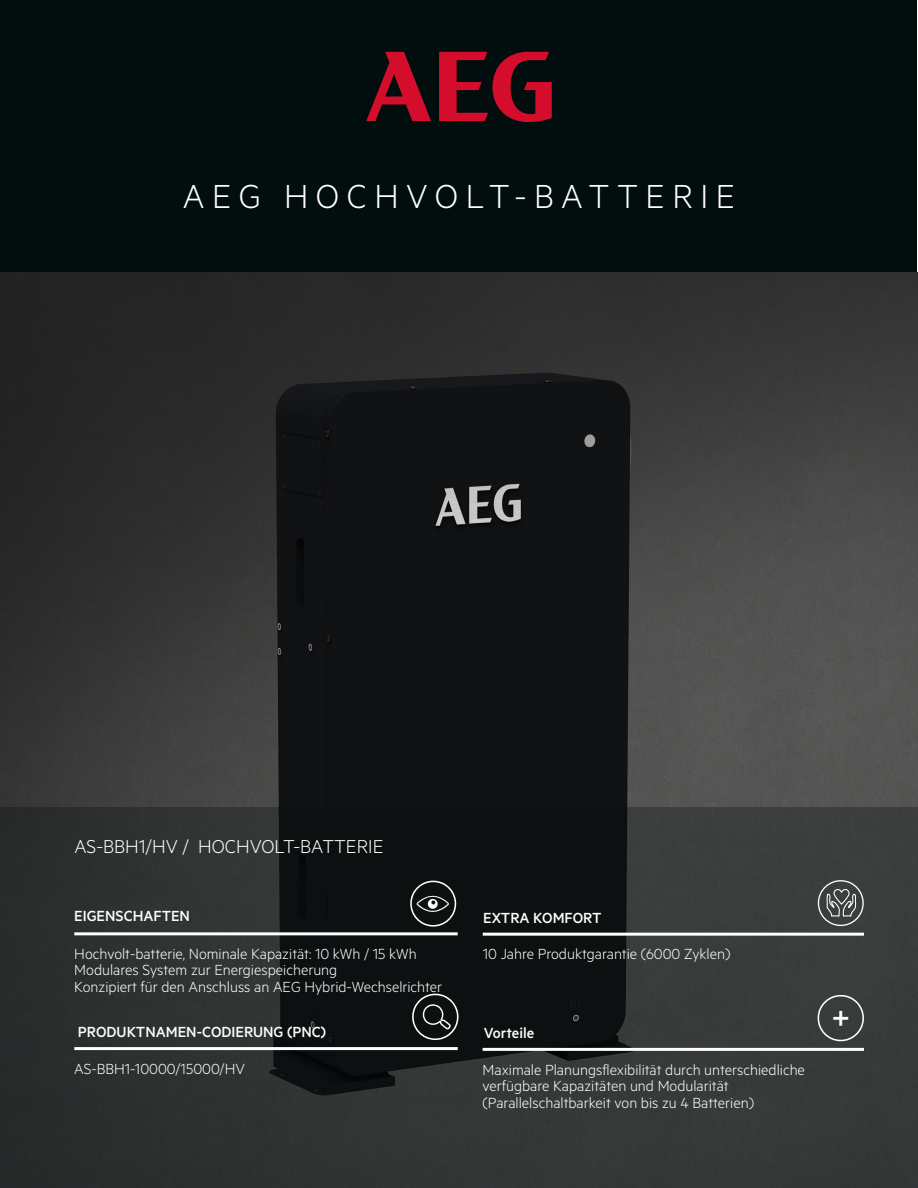
<style>
.page{position:relative;width:918px;height:1188px;background:#fff}
.page>*{position:absolute;margin:0;border:0;box-sizing:border-box;transform-origin:0 0}
.Header_Title_white{font:300 37.5px "Metric";letter-spacing:.2em;color:#fff}
.t1{font:500 35.7px "Metric";color:#fff}
.Series_Title_white{font:300 21px "Metric";color:#fff}
.USP_Paragraph{font:300 16.5px/16.5px "Metric";color:#fff}
.t2{font:500 16.5px "Metric";color:#fff}
</style>
<div class="page">
<div style="left:1px;top:0;width:916px;height:1187px;background:#020d0d"></div>
<img style="left:0;top:272px;width:918px;height:536px">
<svg style="left:0;top:808px;width:918px;height:380px;fill:#303333"></svg>
<svg style="left:366px;top:52px;width:65px;height:69px"></svg>
<svg style="left:439px;top:52px;width:113px;height:70px"></svg>
<svg style="left:412px;top:994px;width:47px;height:46px"></svg>
<hr style="left:74px;top:1047px;width:384px;height:3px;background:#fff">
<hr style="left:74px;top:932px;width:384px;height:3px;background:#fff">
<svg style="left:410px;top:880px;width:47px;height:47px"></svg>
<hr style="left:483px;top:933px;width:381px;height:3px;background:#fff">
<svg style="left:818px;top:880px;width:46px;height:46px;background:#5e6160"></svg>
<hr style="left:483px;top:1048px;width:381px;height:3px;background:#fff">
<svg style="left:818px;top:995px;width:46px;height:46px;background:#4c4f4e"></svg>
<p class="Header_Title_white" style="left:183px;top:174px;width:554px">AEG HOCHVOLT-BATTERIE</p>
<p class="Series_Title_white" style="left:74px;top:835px;width:311px">AS-BBH1/HV / HOCHVOLT-BATTERIE</p>
<p class="t2" style="left:74px;top:906px;width:117px">EIGENSCHAFTEN</p>
<p class="t2" style="left:483px;top:908px;width:120px">EXTRA KOMFORT</p>
<p class="USP_Paragraph" style="left:74px;top:945px;width:369px">Hochvolt-batterie, Nominale Kapazität: 10 kWh / 15 kWh<br>Modulares System zur Energiespeicherung<br>Konzipiert für den Anschluss an AEG Hybrid-Wechselrichter</p>
<p class="USP_Paragraph" style="left:483px;top:945px;width:249px">10 Jahre Produktgarantie (6000 Zyklen)</p>
<p class="t2" style="left:78px;top:1023px;width:250px">PRODUKTNAMEN-CODIERUNG (PNC)</p>
<p class="t2" style="left:484px;top:1023px;width:52px">Vorteile</p>
<p class="t1" style="left:831px;top:997px;width:22px">+</p>
<p class="USP_Paragraph" style="left:74px;top:1060px;width:172px">AS-BBH1-10000/15000/HV</p>
<p class="USP_Paragraph" style="left:483px;top:1060px;width:324px">Maximale Planungsflexibilität durch unterschiedliche verfügbare Kapazitäten und Modularität (Parallelschaltbarkeit von bis zu 4 Batterien)</p>
</div>
